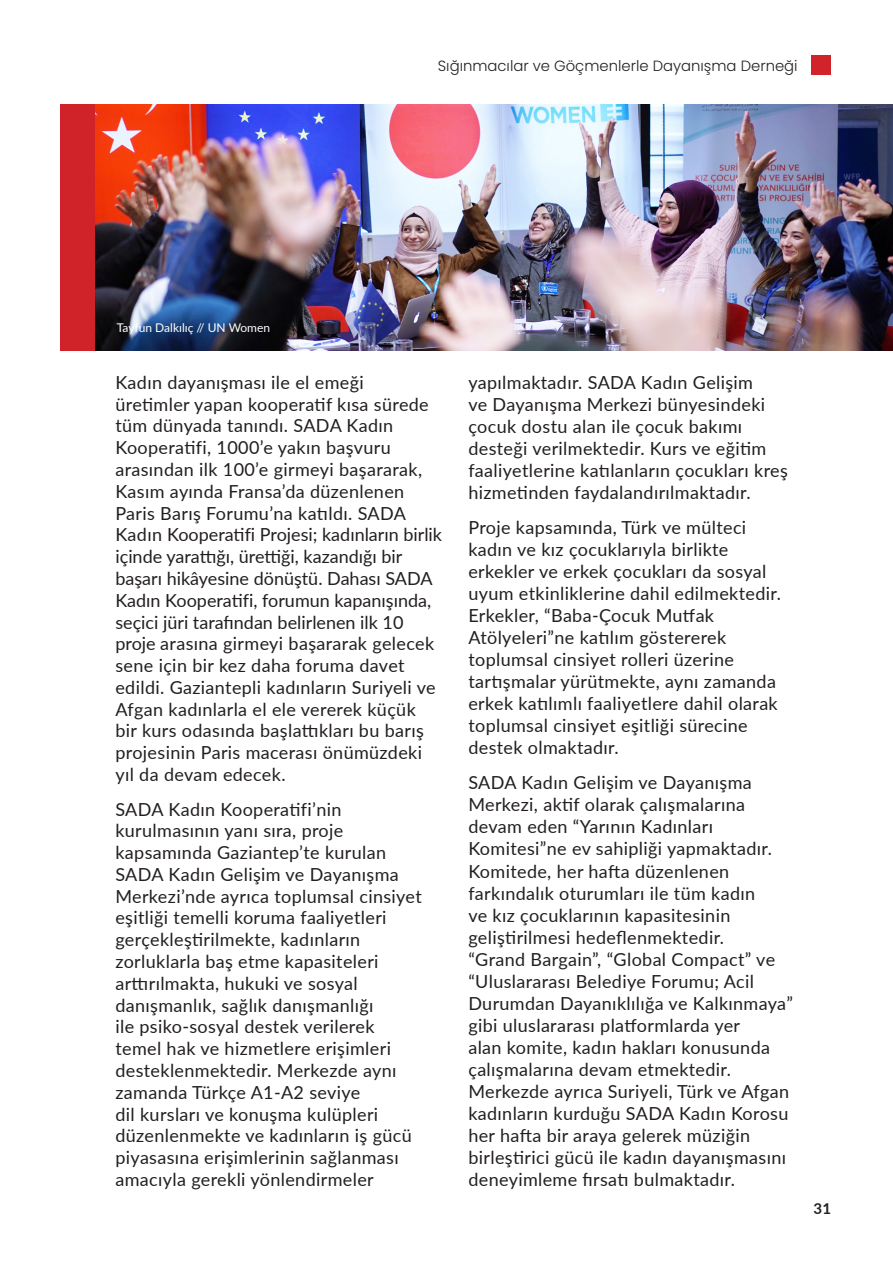
<style>
.page{position:relative;width:893px;height:1263px;background:#fff}
.page>*{position:absolute;margin:0;border:0;box-sizing:border-box;transform-origin:0 0}
.t1{font:18px/21.8px "Lato";letter-spacing:.02em;color:#231f20}
.t2{font:700 15px "Lato";color:#231f20}
.t3{font:300 14.85px "Poppins";color:#231f20}
.t4{font:12px "Lato";color:#fff}
</style>
<div class="page">
<img style="left:94px;top:104px;width:799px;height:247px">
<div style="left:60px;top:104px;width:34px;height:247px;background:#cf2229"></div>
<div style="left:811px;top:55px;width:20px;height:20px;background:#d1232a"></div>
<p class="t3" style="left:438px;top:57px;width:361px">Sığınmacılar ve Göçmenlerle Dayanışma Derneği</p>
<p class="t4" style="left:117px;top:319px;width:155px">Tayfun Dalkılıç // UN Women</p>
<p class="t1" style="left:115px;top:371px;width:328px">Kadın dayanışması ile el emeği üretimler yapan kooperatif kısa sürede tüm dünyada tanındı. SADA Kadın Kooperatifi, 1000’e yakın başvuru arasından ilk 100’e girmeyi başararak, Kasım ayında Fransa’da düzenlenen Paris Barış Forumu’na katıldı. SADA Kadın Kooperatifi Projesi; kadınların birlik içinde yarattığı, ürettiği, kazandığı bir başarı hikâyesine dönüştü. Dahası SADA Kadın Kooperatifi, forumun kapanışında, seçici jüri tarafından belirlenen ilk 10 proje arasına girmeyi başararak gelecek sene için bir kez daha foruma davet edildi. Gaziantepli kadınların Suriyeli ve Afgan kadınlarla el ele vererek küçük<br>bir kurs odasında başlattıkları bu barış projesinin Paris macerası önümüzdeki yıl da devam edecek.</p>
<p class="t1" style="left:115px;top:797px;width:308px">SADA Kadın Kooperatifi’nin kurulmasının yanı sıra, proje kapsamında Gaziantep’te kurulan SADA Kadın Gelişim ve Dayanışma Merkezi’nde ayrıca toplumsal cinsiyet eşitliği temelli koruma faaliyetleri gerçekleştirilmekte, kadınların zorluklarla baş etme kapasiteleri arttırılmakta, hukuki ve sosyal danışmanlık, sağlık danışmanlığı<br>ile psiko-sosyal destek verilerek temel hak ve hizmetlere erişimleri desteklenmektedir. Merkezde aynı zamanda Türkçe A1-A2 seviye<br>dil kursları ve konuşma kulüpleri düzenlenmekte ve kadınların iş gücü piyasasına erişimlerinin sağlanması amacıyla gerekli yönlendirmeler</p>
<p class="t1" style="left:468px;top:371px;width:321px">yapılmaktadır. SADA Kadın Gelişim<br>ve Dayanışma Merkezi bünyesindeki çocuk dostu alan ile çocuk bakımı desteği verilmektedir. Kurs ve eğitim faaliyetlerine katılanların çocukları kreş hizmetinden faydalandırılmaktadır.</p>
<p class="t1" style="left:468px;top:516px;width:314px">Proje kapsamında, Türk ve mülteci kadın ve kız çocuklarıyla birlikte erkekler ve erkek çocukları da sosyal uyum etkinliklerine dahil edilmektedir.<br>Erkekler, “Baba-Çocuk Mutfak Atölyeleri”ne katılım göstererek toplumsal cinsiyet rolleri üzerine tartışmalar yürütmekte, aynı zamanda erkek katılımlı faaliyetlere dahil olarak toplumsal cinsiyet eşitliği sürecine destek olmaktadır.</p>
<p class="t1" style="left:468px;top:771px;width:326px">SADA Kadın Gelişim ve Dayanışma Merkezi, aktif olarak çalışmalarına devam eden “Yarının Kadınları Komitesi”ne ev sahipliği yapmaktadır.<br>Komitede, her hafta düzenlenen farkındalık oturumları ile tüm kadın<br>ve kız çocuklarının kapasitesinin geliştirilmesi hedeflenmektedir.<br>“Grand Bargain”, “Global Compact” ve “Uluslararası Belediye Forumu; Acil Durumdan Dayanıklılığa ve Kalkınmaya” gibi uluslararası platformlarda yer<br>alan komite, kadın hakları konusunda çalışmalarına devam etmektedir.<br>Merkezde ayrıca Suriyeli, Türk ve Afgan kadınların kurduğu SADA Kadın Korosu her hafta bir araya gelerek müziğin birleştirici gücü ile kadın dayanışmasını deneyimleme fırsatı bulmaktadır.</p>
<p class="t2" style="left:814px;top:1197px;width:19px">31</p>
</div>
